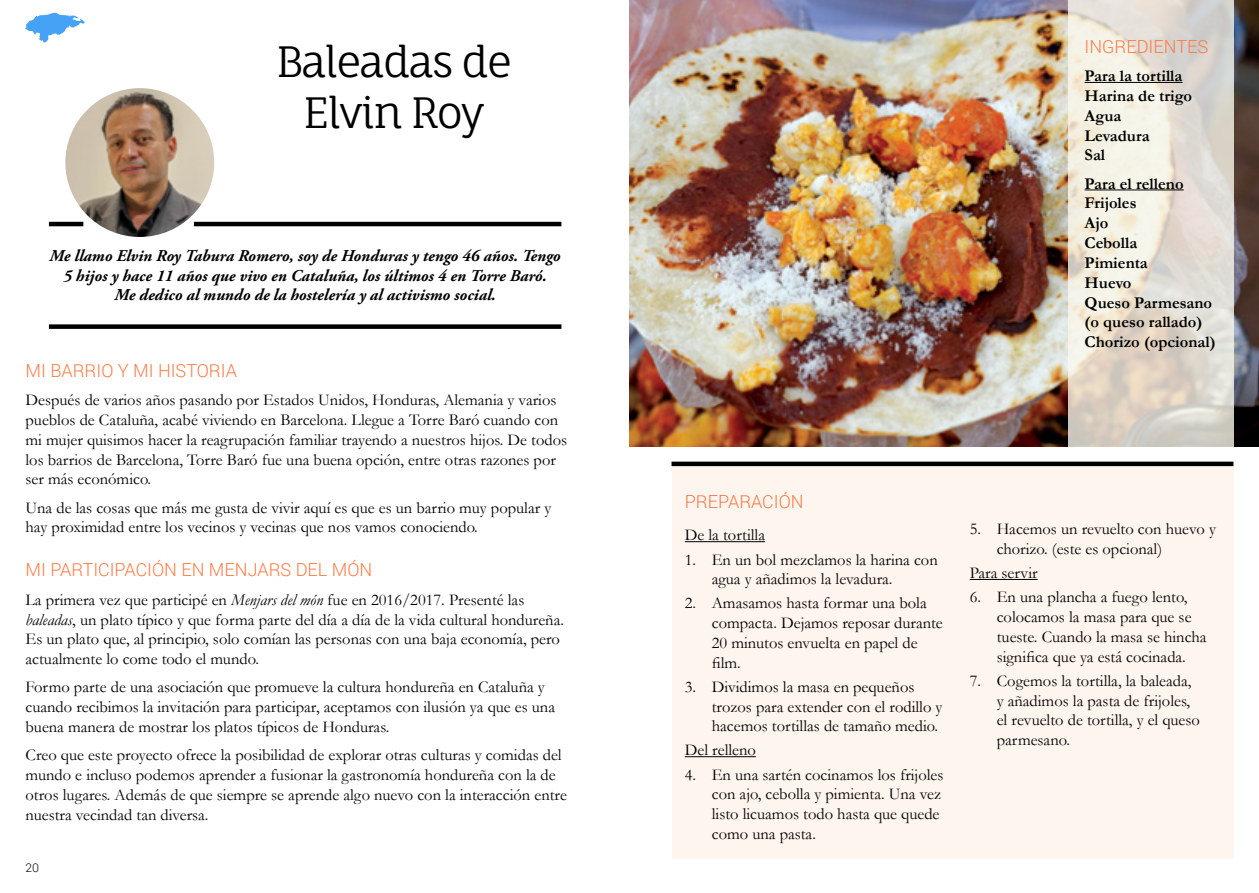
<style>
.page{position:relative;width:1259px;height:893px;background:#fff}
.page>*{position:absolute;margin:0;border:0;box-sizing:border-box;transform-origin:0 0}
.t1{font:42px/51px "Fauna One";letter-spacing:-.05em;color:#000;text-align:center}
.t2{font:300 18px "Roboto";color:#ff7943}
.t3{font:300 18px "Roboto";color:#f47847}
.t4{font:16.5px/19.8px "Garamond";color:#000}
.t5{font:italic 700 16.5px/19.8px "Adobe Garamond Pro";color:#000;text-align:center}
.t6{font:700 16.5px/19.8px "Garamond";color:#000}
.t7{font:300 12px "Roboto";color:#000}
.s1{font-style:italic}
</style>
<div class="page">
<div style="left:671px;top:466px;width:562px;height:393px;background:#fff5ef"></div>
<img style="left:65px;top:88px;width:149px;height:149px">
<img style="left:629px;top:0;width:630px;height:446px">
<hr style="left:685px;top:541px;width:80px;height:1px;background:#000">
<hr style="left:685px;top:756px;width:71px;height:1px;background:#000">
<svg style="left:1067px;top:0;width:166px;height:446px;background:#e5dfd4"></svg>
<hr style="left:1084px;top:82px;width:98px;height:1px;background:#000">
<hr style="left:1084px;top:190px;width:99px;height:1px;background:#000">
<hr style="left:969px;top:579px;width:68px;height:1px;background:#000">
<div style="left:49px;top:324px;width:512px;height:5px;background:#000"></div>
<hr style="left:194px;top:222px;width:367px;height:4px;background:#000">
<hr style="left:49px;top:222px;width:34px;height:4px;background:#000">
<hr style="left:671px;top:462px;width:562px;height:4px;background:#000">
<svg style="left:25px;top:12px;width:60px;height:31px"></svg>
<h1 class="t1" style="left:276px;top:36px;width:237px">Baleadas de<br>Elvin Roy</h1>
<p class="t5" style="left:50px;top:246px;width:512px">Me llamo Elvin Roy Tabura Romero, soy de Honduras y tengo 46 años. Tengo<br>5 hijos y hace 11 años que vivo en Cataluña, los últimos 4 en Torre Baró.<br>Me dedico al mundo de la hostelería y al activismo social.</p>
<p class="t2" style="left:26px;top:358px;width:213px">MI BARRIO Y MI HISTORIA</p>
<p class="t4" style="left:26px;top:390px;width:543px">Después de varios años pasando por Estados Unidos, Honduras, Alemania y varios pueblos de Cataluña, acabé viviendo en Barcelona. Llegue a Torre Baró cuando con mi mujer quisimos hacer la reagrupación familiar trayendo a nuestros hijos. De todos los barrios de Barcelona, Torre Baró fue una buena opción, entre otras razones por ser más económico.</p>
<p class="t4" style="left:26px;top:497px;width:527px">Una de las cosas que más me gusta de vivir aquí es que es un barrio muy popular y hay proximidad entre los vecinos y vecinas que nos vamos conociendo.</p>
<p class="t2" style="left:26px;top:558px;width:348px">MI PARTICIPACIÓN EN MENJARS DEL MÓN</p>
<p class="t4" style="left:26px;top:589px;width:540px">La primera vez que participé en <span class="s1">Menjars del món</span> fue en 2016/2017. Presenté las <span class="s1">baleadas</span>, un plato típico y que forma parte del día a día de la vida cultural hondureña.<br>Es un plato que, al principio, solo comían las personas con una baja economía, pero actualmente lo come todo el mundo.</p>
<p class="t4" style="left:26px;top:677px;width:531px">Formo parte de una asociación que promueve la cultura hondureña en Cataluña y cuando recibimos la invitación para participar, aceptamos con ilusión ya que es una buena manera de mostrar los platos típicos de Honduras.</p>
<p class="t4" style="left:26px;top:745px;width:543px">Creo que este proyecto ofrece la posibilidad de explorar otras culturas y comidas del mundo e incluso podemos aprender a fusionar la gastronomía hondureña con la de otros lugares. Además de que siempre se aprende algo nuevo con la interacción entre nuestra vecindad tan diversa.</p>
<p class="t7" style="left:26px;top:859px;width:15px">20</p>
<p class="t2" style="left:1084px;top:34px;width:125px">INGREDIENTES</p>
<p class="t6" style="left:1084px;top:66px;width:109px">Para la tortilla<br>Harina de trigo<br>Agua<br>Levadura<br>Sal</p>
<p class="t6" style="left:1084px;top:173px;width:133px">Para el relleno<br>Frijoles<br>Ajo<br>Cebolla<br>Pimienta<br>Huevo<br>Queso Parmesano (o queso rallado)<br>Chorizo (opcional)</p>
<p class="t3" style="left:685px;top:489px;width:120px">PREPARACIÓN</p>
<p class="t4" style="left:685px;top:525px;width:82px">De la tortilla</p>
<p class="t4" style="left:712px;top:549px;width:227px;text-indent:-27px">1. En un bol mezclamos la harina con agua y añadimos la levadura.</p>
<p class="t4" style="left:712px;top:593px;width:233px;text-indent:-27px">2. Amasamos hasta formar una bola compacta. Dejamos reposar durante<br>20 minutos envuelta en papel de film.</p>
<p class="t4" style="left:712px;top:677px;width:232px;text-indent:-27px">3. Dividimos la masa en pequeños trozos para extender con el rodillo y hacemos tortillas de tamaño medio.</p>
<p class="t4" style="left:685px;top:740px;width:73px">Del relleno</p>
<p class="t4" style="left:712px;top:764px;width:233px;text-indent:-27px">4. En una sartén cocinamos los frijoles con ajo, cebolla y pimienta. Una vez listo licuamos todo hasta que quede como una pasta.</p>
<p class="t4" style="left:996px;top:519px;width:221px;text-indent:-27px">5. Hacemos un revuelto con huevo y chorizo. (este es opcional)</p>
<p class="t4" style="left:969px;top:563px;width:69px">Para servir</p>
<p class="t4" style="left:996px;top:587px;width:211px;text-indent:-27px">6. En una plancha a fuego lento, colocamos la masa para que se tueste. Cuando la masa se hincha significa que ya está cocinada.</p>
<p class="t4" style="left:996px;top:670px;width:205px;text-indent:-27px">7. Cogemos la tortilla, la baleada, y añadimos la pasta de frijoles, el revuelto de tortilla, y el queso parmesano.</p>
</div>
